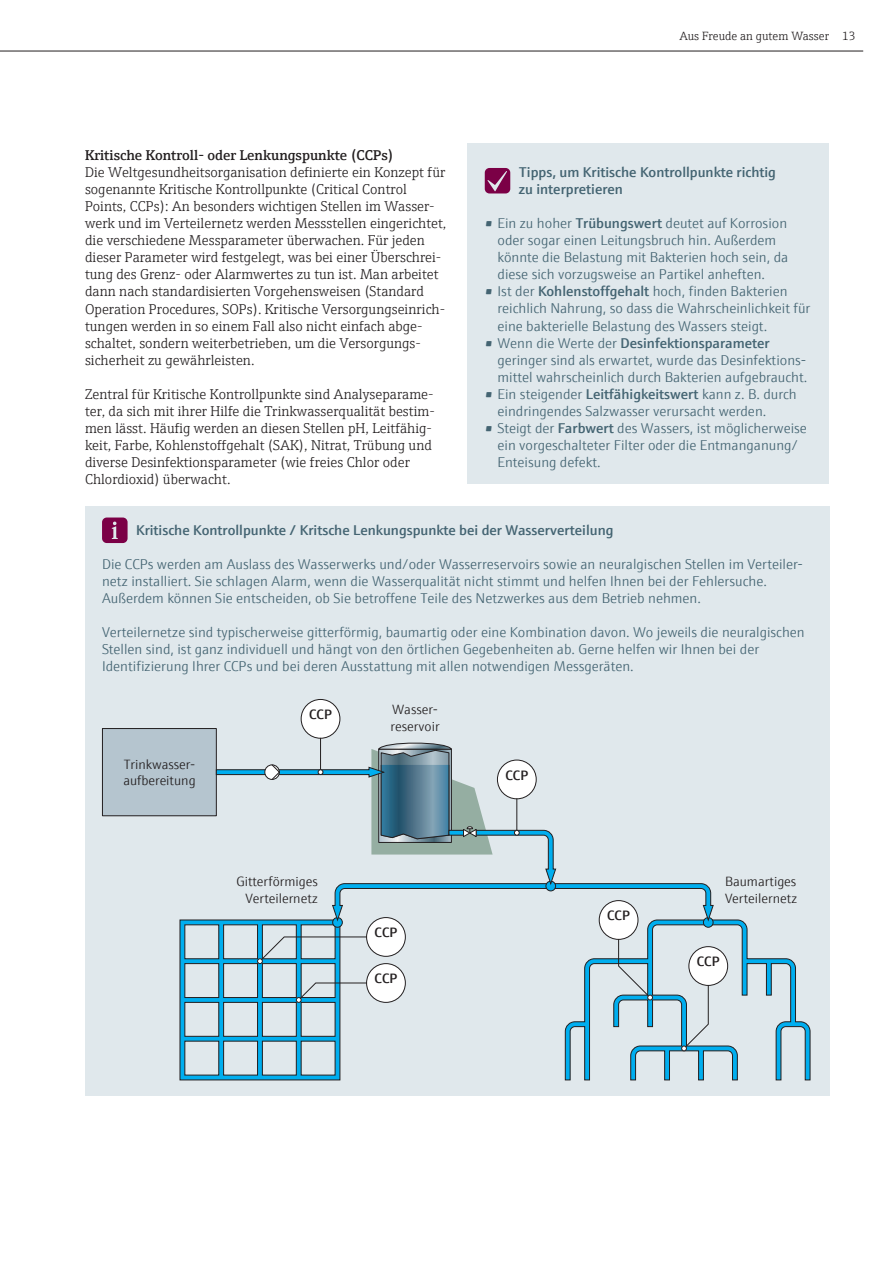
<style>
.page{position:relative;width:893px;height:1263px;background:#fff}
.page>*{position:absolute;margin:0;border:0;box-sizing:border-box;transform-origin:0 0}
.t1{font:300 14.25px/17px "E+H Sans";color:#446472}
.t2{font:300 14.25px/17px "E+H Serif";color:#231f20}
.t3{font:600 14.25px/17px "E+H Sans";color:#446472}
.t4{font:600 14.25px "E+H Serif";color:#231f20}
.t5{font:600 13.65px "E+H Sans";letter-spacing:.01em;color:#231f20}
.t6{font:300 13.5px/16.2px "E+H Sans";color:#231f20}
.t7{font:300 12px "E+H Serif";color:#231f20}
.s1{font-weight:600}
</style>
<div class="page">
<div style="left:85px;top:653px;width:744px;height:443px;background:#e0e8ec"></div>
<div style="left:102px;top:728px;width:114px;height:88px;background:#b5c5cf"></div>
<div style="left:102px;top:728px;width:115px;height:88px;border:1px solid #231f20"></div>
<div style="left:301px;top:699px;width:39px;height:39px;background:#fff;border-radius:50%"></div>
<div style="left:301px;top:699px;width:39px;height:39px;border:1px solid #231f20;border-radius:50%"></div>
<hr style="left:320px;top:738px;width:1px;height:32px;background:#231f20">
<svg style="left:180px;top:741px;width:630px;height:339px"></svg>
<hr style="left:0;top:51px;width:863px;height:1px;background:#231f20">
<div style="left:468px;top:144px;width:361px;height:340px;background:#e0e8ec"></div>
<svg style="left:485px;top:168px;width:25px;height:25px"></svg>
<div style="left:85px;top:506px;width:744px;height:176px;background:#e0e8ec"></div>
<svg style="left:102px;top:517px;width:26px;height:26px"></svg>
<p class="t7" style="left:679px;top:27px;width:178px">Aus Freude an gutem Wasser 13</p>
<p class="t4" style="left:85px;top:145px;width:310px">Kritische Kontroll- oder Lenkungspunkte (CCPs)</p>
<p class="t2" style="left:85px;top:163px;width:363px">Die Weltgesundheitsorganisation definierte ein Konzept für sogenannte Kritische Kontrollpunkte (Critical Control Points, CCPs): An besonders wichtigen Stellen im Wasser&shy;werk und im Verteilernetz werden Messstellen eingerichtet, die verschiedene Messparameter überwachen. Für jeden dieser Parameter wird festgelegt, was bei einer Überschrei&shy;tung des Grenz- oder Alarmwertes zu tun ist. Man arbeitet dann nach standardisierten Vorgehensweisen (Standard Operation Procedures, SOPs). Kritische Versorgungseinrich&shy;tungen werden in so einem Fall also nicht einfach abge&shy;schaltet, sondern weiterbetrieben, um die Versorgungs&shy;sicherheit zu gewährleisten.</p>
<p class="t2" style="left:85px;top:384px;width:351px">Zentral für Kritische Kontrollpunkte sind Analyseparame&shy;ter, da sich mit ihrer Hilfe die Trinkwasserqualität bestim&shy;men lässt. Häufig werden an diesen Stellen pH, Leitfähig&shy;keit, Farbe, Kohlenstoffgehalt (SAK), Nitrat, Trübung und diverse Desinfektionsparameter (wie freies Chlor oder Chlordioxid) überwacht.</p>
<p class="t3" style="left:519px;top:163px;width:259px">Tipps, um Kritische Kontrollpunkte richtig zu interpretieren</p>
<p class="t1" style="left:497px;top:214px;width:292px;text-indent:-13px">• Ein zu hoher <span class="s1">Trübungswert</span> deutet auf Korrosion oder sogar einen Leitungsbruch hin. Außerdem könnte die Belastung mit Bakterien hoch sein, da diese sich vorzugsweise an Partikel anheften.</p>
<p class="t1" style="left:497px;top:282px;width:314px;text-indent:-13px">• Ist der <span class="s1">Kohlenstoffgehalt</span> hoch, finden Bakterien reichlich Nahrung, so dass die Wahrscheinlichkeit für eine bakterielle Belastung des Wassers steigt.</p>
<p class="t1" style="left:497px;top:333px;width:311px;text-indent:-13px">• Wenn die Werte der <span class="s1">Desinfektionsparameter </span>geringer sind als erwartet, wurde das Desinfektions&shy;mittel wahrscheinlich durch Bakterien aufgebraucht.</p>
<p class="t1" style="left:497px;top:384px;width:301px;text-indent:-13px">• Ein steigender <span class="s1">Leitfähigkeitswert</span> kann z. B. durch eindringendes Salzwasser verursacht werden.</p>
<p class="t1" style="left:497px;top:418px;width:311px;text-indent:-13px">• Steigt der <span class="s1">Farbwert</span> des Wassers, ist möglicherweise ein vorgeschalteter Filter oder die Entmanganung/<br>Enteisung defekt.</p>
<p class="t3" style="left:136px;top:520px;width:479px">Kritische Kontrollpunkte / Kritsche Lenkungspunkte bei der Wasserverteilung</p>
<p class="t1" style="left:102px;top:554px;width:702px">Die CCPs werden am Auslass des Wasserwerks und/oder Wasserreservoirs sowie an neuralgischen Stellen im Verteiler&shy;netz installiert. Sie schlagen Alarm, wenn die Wasserqualität nicht stimmt und helfen Ihnen bei der Fehlersuche.<br>Außerdem können Sie entscheiden, ob Sie betroffene Teile des Netzwerkes aus dem Betrieb nehmen.</p>
<p class="t1" style="left:102px;top:622px;width:704px">Verteilernetze sind typischerweise gitterförmig, baumartig oder eine Kombination davon. Wo jeweils die neuralgischen<br>Stellen sind, ist ganz individuell und hängt von den örtlichen Gegebenheiten ab. Gerne helfen wir Ihnen bei der<br>Identifizierung Ihrer CCPs und bei deren Ausstattung mit allen notwendigen Messgeräten.</p>
<p class="t6" style="left:123px;top:755px;width:74px">Trinkwasser&shy;aufbereitung</p>
<p class="t5" style="left:309px;top:704px;width:24px">CCP</p>
<p class="t6" style="left:391px;top:701px;width:51px">Wasser&shy;reservoir</p>
<p class="t5" style="left:505px;top:764px;width:24px">CCP</p>
<p class="t6" style="left:236px;top:873px;width:83px;text-align:right">Gitterförmiges<br>Verteilernetz</p>
<p class="t6" style="left:725px;top:873px;width:74px">Baumartiges<br>Verteilernetz</p>
<p class="t5" style="left:374px;top:922px;width:24px">CCP</p>
<p class="t5" style="left:374px;top:968px;width:24px">CCP</p>
<p class="t5" style="left:607px;top:905px;width:24px">CCP</p>
<p class="t5" style="left:697px;top:951px;width:24px">CCP</p>
</div>
